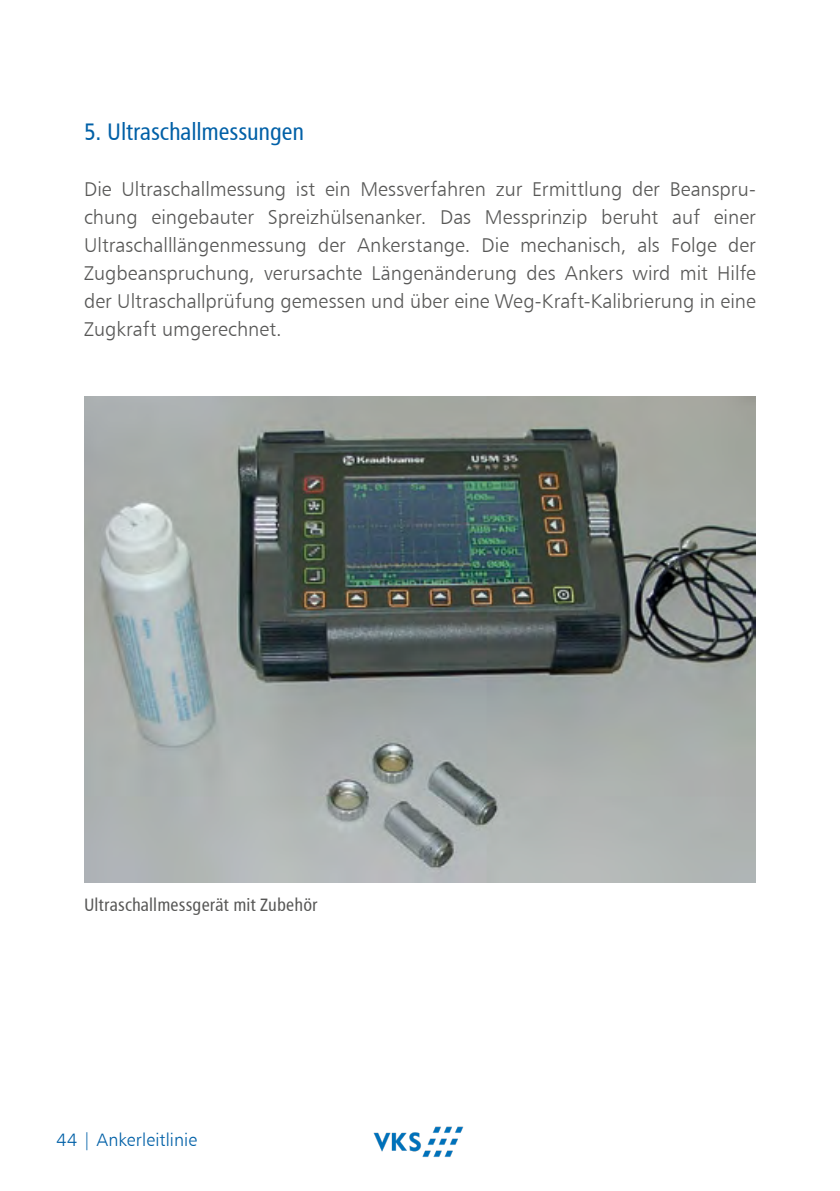
<style>
.page{position:relative;width:840px;height:1191px;background:#fff}
.page>*{position:absolute;margin:0;border:0;box-sizing:border-box;transform-origin:0 0}
.t1{font:24px "Humanist 777 BT Roman Condensed B";letter-spacing:-.005em;color:#0060a7}
.t2{font:20px/28px "Humanist 777 BT Light B";color:#575756;text-align:justify}
.t3{font:18px "Humanist 777 BT Roman Condensed B";letter-spacing:.01em;color:#575756}
.t4{font:18px "Humanist 777 BT Light B";letter-spacing:.01em;color:#0060a7}
</style>
<div class="page">
<img style="left:373px;top:1126px;width:91px;height:31px">
<img style="left:84px;top:396px;width:671px;height:486px">
<p class="t1" style="left:84px;top:117px;width:221px">5. Ultraschallmessungen</p>
<p class="t2" style="left:84px;top:175px;width:673px">Die Ultraschallmessung ist ein Messverfahren zur Ermittlung der Beanspru&shy;chung eingebauter Spreizhülsenanker. Das Messprinzip beruht auf einer Ultraschalllängenmessung der Ankerstange. Die mechanisch, als Folge der Zugbeanspruchung, verursachte Längenänderung des Ankers wird mit Hilfe der Ultraschallprüfung gemessen und über eine Weg-Kraft-Kalibrierung in eine Zugkraft umgerechnet.</p>
<p class="t3" style="left:84px;top:893px;width:235px">Ultraschallmessgerät mit Zubehör</p>
<p class="t4" style="left:56px;top:1128px;width:142px">44 | Ankerleitlinie</p>
</div>
